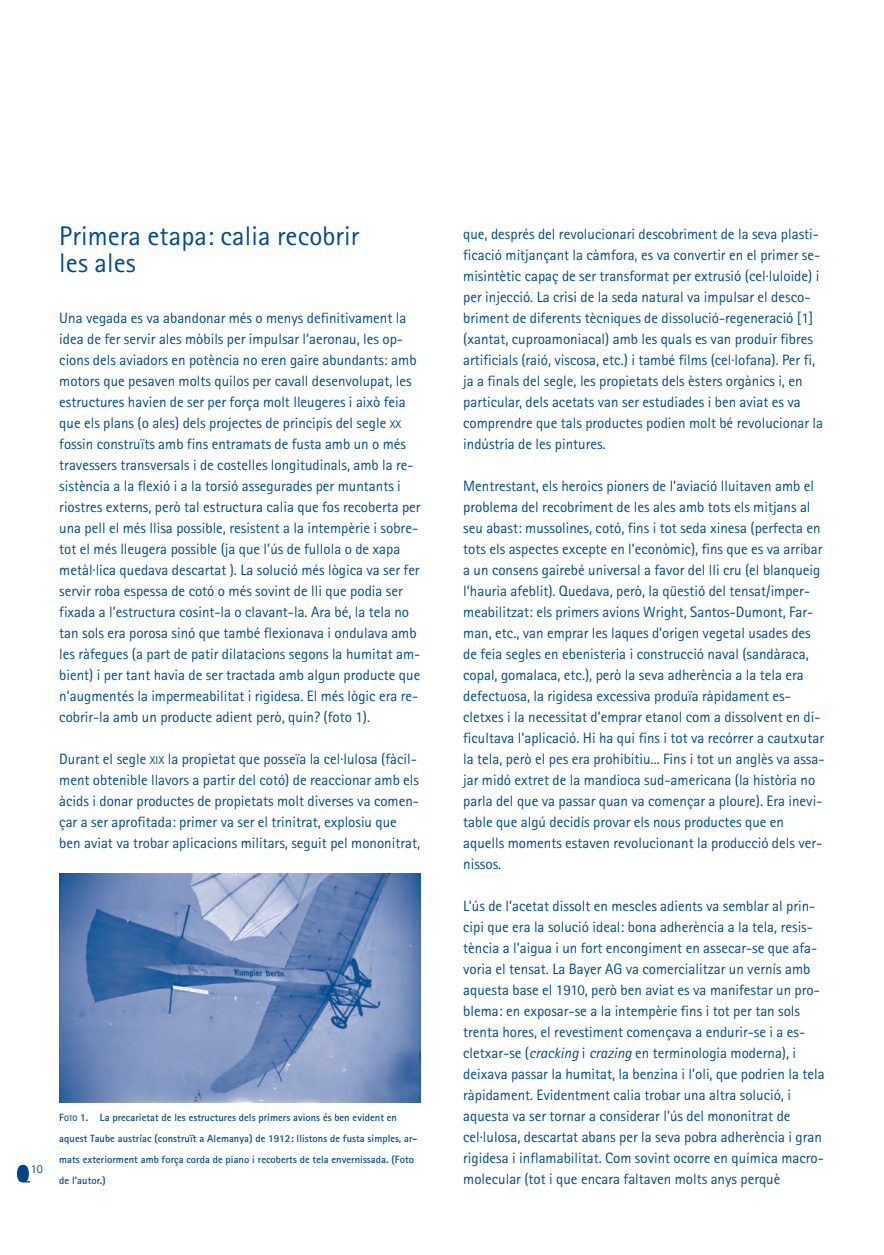
<style>
.page{position:relative;width:884px;height:1255px;background:#fff}
.page>*{position:absolute;margin:0;border:0;box-sizing:border-box;transform-origin:0 0}
.t1{font:27px/27px "Rotis Sans Serif";letter-spacing:.005em;color:#004a8d}
.t2{font:15px/21px "Rotis Sans Serif";color:#004a8d}
.t3{font:12px "Rotis Sans Serif";color:#004a8d}
.t4{font:700 10.5px/21px "Rotis Sans Serif";letter-spacing:.005em;color:#004a8d}
.s1{font-size:11.25px}
.s2{font-size:7.8px}
.s3{font-style:italic}
</style>
<div class="page">
<svg style="left:17px;top:873px;width:404px;height:310px"></svg>
<h1 class="t1" style="left:59px;top:225px;width:302px">Primera etapa: calia recobrir les ales</h1>
<p class="t2" style="left:59px;top:308px;width:363px">Una vegada es va abandonar més o menys definitivament la idea de fer servir ales mòbils per impulsar l’aeronau, les op&shy;cions dels aviadors en potència no eren gaire abundants: amb motors que pesaven molts quilos per cavall desenvolupat, les estructures havien de ser per força molt lleugeres i això feia que els plans (o ales) dels projectes de principis del segle <span class="s1">XX </span>fossin construïts amb fins entramats de fusta amb un o més travessers transversals i de costelles longitudinals, amb la re&shy;sistència a la flexió i a la torsió assegurades per muntants i riostres externs, però tal estructura calia que fos recoberta per una pell el més llisa possible, resistent a la intempèrie i sobre&shy;tot el més lleugera possible (ja que l’ús de fullola o de xapa metàl·lica quedava descartat ). La solució més lògica va ser fer servir roba espessa de cotó o més sovint de lli que podia ser fixada a l’estructura cosint-la o clavant-la. Ara bé, la tela no tan sols era porosa sinó que també flexionava i ondulava amb les ràfegues (a part de patir dilatacions segons la humitat am&shy;bient) i per tant havia de ser tractada amb algun producte que n’augmentés la impermeabilitat i rigidesa. El més lògic era re&shy;cobrir-la amb un producte adient però, quin? (foto 1).</p>
<p class="t2" style="left:59px;top:749px;width:362px">Durant el segle <span class="s1">XIX</span> la propietat que posseïa la cel·lulosa (fàcil&shy;ment obtenible llavors a partir del cotó) de reaccionar amb els àcids i donar productes de propietats molt diverses va comen&shy;çar a ser aprofitada: primer va ser el trinitrat, explosiu que ben aviat va trobar aplicacions militars, seguit pel mononitrat,</p>
<p class="t3" style="left:31px;top:1164px;width:14px">10</p>
<p class="t4" style="left:59px;top:1107px;width:360px">F<span class="s2">OTO</span> 1. La precarietat de les estructures dels primers avions és ben evident en aquest Taube austríac (construït a Alemanya) de 1912: llistons de fusta simples, ar&shy;mats exteriorment amb força corda de piano i recoberts de tela envernissada. (Foto de l’autor.)</p>
<p class="t2" style="left:463px;top:224px;width:361px">que, després del revolucionari descobriment de la seva plasti&shy;ficació mitjançant la càmfora, es va convertir en el primer se&shy;misintètic capaç de ser transformat per extrusió (cel·luloide) i per injecció. La crisi de la seda natural va impulsar el desco&shy;briment de diferents tècniques de dissolució-regeneració [1] (xantat, cuproamoniacal) amb les quals es van produir fibres artificials (raió, viscosa, etc.) i també films (cel·lofana). Per fi, ja a finals del segle, les propietats dels èsters orgànics i, en particular, dels acetats van ser estudiades i ben aviat es va comprendre que tals productes podien molt bé revolucionar la indústria de les pintures.</p>
<p class="t2" style="left:463px;top:476px;width:363px">Mentrestant, els heroics pioners de l’aviació lluitaven amb el problema del recobriment de les ales amb tots els mitjans al seu abast: mussolines, cotó, fins i tot seda xinesa (perfecta en tots els aspectes excepte en l’econòmic), fins que es va arribar a un consens gairebé universal a favor del lli cru (el blanqueig l’hauria afeblit). Quedava, però, la qüestió del tensat/imper&shy;meabilitzat: els primers avions Wright, Santos-Dumont, Far&shy;man, etc., van emprar les laques d’origen vegetal usades des de feia segles en ebenisteria i construcció naval (sandàraca, copal, gomalaca, etc.), però la seva adherència a la tela era defectuosa, la rigidesa excessiva produïa ràpidament es&shy;cletxes i la necessitat d’emprar etanol com a dissolvent en di&shy;ficultava l’aplicació. Hi ha qui fins i tot va recórrer a cautxutar la tela, però el pes era prohibitiu... Fins i tot un anglès va assa&shy;jar midó extret de la mandioca sud-americana (la història no parla del que va passar quan va començar a ploure). Era inevi&shy;table que algú decidís provar els nous productes que en aquells moments estaven revolucionant la producció dels ver&shy;nissos.</p>
<p class="t2" style="left:463px;top:896px;width:363px">L’ús de l’acetat dissolt en mescles adients va semblar al prin&shy;cipi que era la solució ideal: bona adherència a la tela, resis&shy;tència a l’aigua i un fort encongiment en assecar-se que afa&shy;voria el tensat. La Bayer AG va comercialitzar un vernís amb aquesta base el 1910, però ben aviat es va manifestar un pro&shy;blema: en exposar-se a la intempèrie fins i tot per tan sols trenta hores, el revestiment començava a endurir-se i a es&shy;cletxar-se (<span class="s3">cracking</span> i <span class="s3">crazing</span> en terminologia moderna), i deixava passar la humitat, la benzina i l’oli, que podrien la tela ràpidament. Evidentment calia trobar una altra solució, i aquesta va ser tornar a considerar l’ús del mononitrat de cel·lulosa, descartat abans per la seva pobra adherència i gran rigidesa i inflamabilitat. Com sovint ocorre en química macro&shy;molecular (tot i que encara faltaven molts anys perquè</p>
</div>
